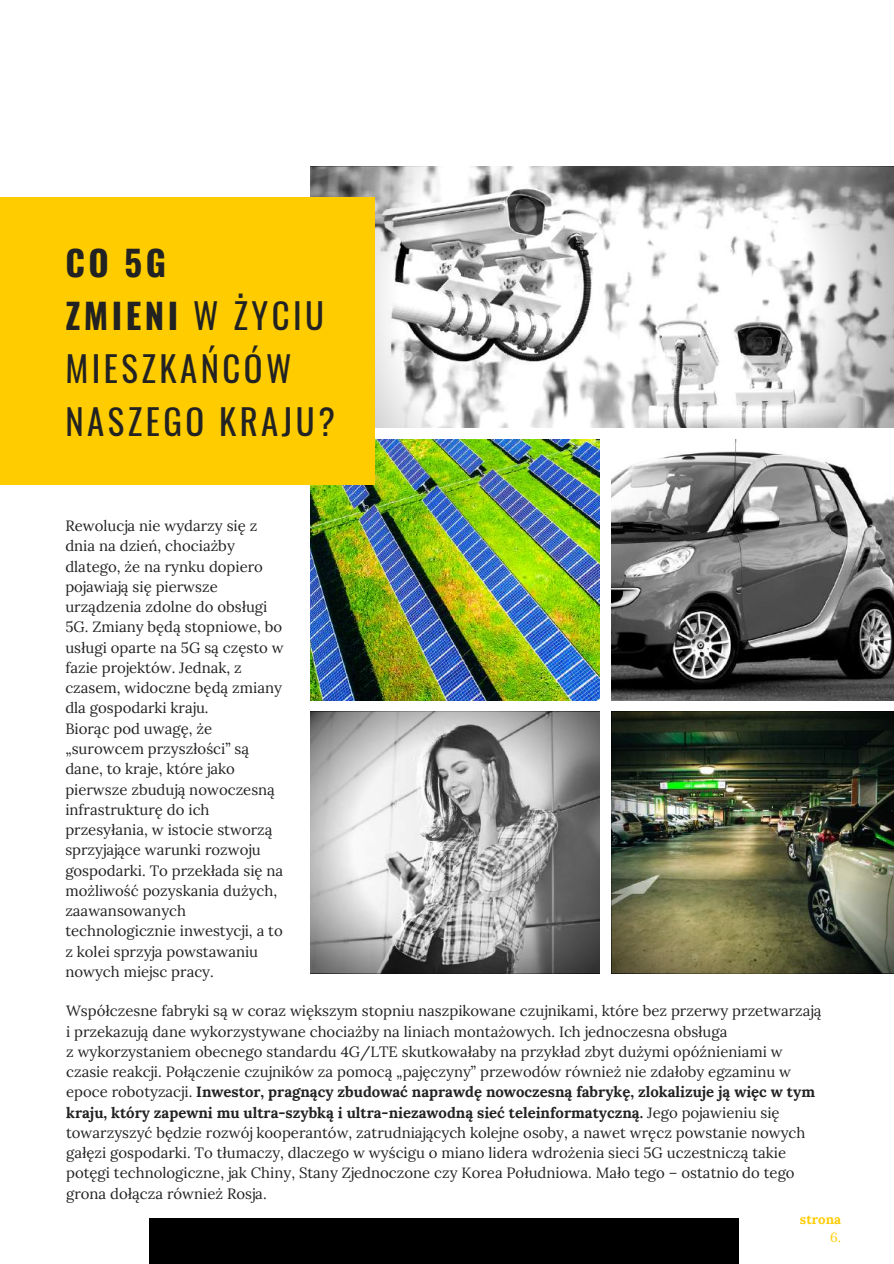
<style>
.page{position:relative;width:894px;height:1264px;background:#fff}
.page>*{position:absolute;margin:0;border:0;box-sizing:border-box;transform-origin:0 0}
.t1{font:34.8px/52.9px "Oswald";letter-spacing:.1em;color:#222}
.t2{font:14.85px/20.2px "Lora";color:#222}
.t3{font:700 13.2px "Lora";color:#fc0}
.t4{font:13.2px "Lora";color:#fc0}
.s1{font-weight:700}
</style>
<div class="page">
<div style="left:149px;top:1217px;width:590px;height:46px;background:#000"></div>
<svg style="left:310px;top:167px;width:583px;height:261px"></svg>
<img style="left:310px;top:439px;width:289px;height:261px">
<img style="left:611px;top:439px;width:282px;height:261px">
<svg style="left:310px;top:712px;width:289px;height:261px;background:#a4a4a4"></svg>
<img style="left:611px;top:712px;width:282px;height:261px">
<div style="left:0;top:198px;width:374px;height:287px;background:#fc0"></div>
<h1 class="t1" style="left:65px;top:235px;width:271px"><span class="s1">CO 5G<br>ZMIENI</span> W ŻYCIU<br>MIESZKAŃCÓW<br>NASZEGO KRAJU?</h1>
<p class="t2" style="left:65px;top:515px;width:220px">Rewolucja nie wydarzy się z dnia na dzień, chociażby dlatego, że na rynku dopiero pojawiają się pierwsze urządzenia zdolne do obsługi<br>5G. Zmiany będą stopniowe, bo usługi oparte na 5G są często w fazie projektów. Jednak, z czasem, widoczne będą zmiany dla gospodarki kraju.<br>Biorąc pod uwagę, że „surowcem przyszłości” są dane, to kraje, które jako pierwsze zbudują nowoczesną infrastrukturę do ich przesyłania, w istocie stworzą sprzyjające warunki rozwoju gospodarki. To przekłada się na możliwość pozyskania dużych, zaawansowanych technologicznie inwestycji, a to z kolei sprzyja powstawaniu nowych miejsc pracy.</p>
<p class="t2" style="left:66px;top:1000px;width:756px">Współczesne fabryki są w coraz większym stopniu naszpikowane czujnikami, które bez przerwy przetwarzają i przekazują dane wykorzystywane chociażby na liniach montażowych. Ich jednoczesna obsługa<br>z wykorzystaniem obecnego standardu 4G/LTE skutkowałaby na przykład zbyt dużymi opóźnieniami w czasie reakcji. Połączenie czujników za pomocą „pajęczyny” przewodów również nie zdałoby egzaminu w epoce robotyzacji. <span class="s1">Inwestor, pragnący zbudować naprawdę nowoczesną fabrykę, zlokalizuje ją więc w tym kraju, który zapewni mu ultra-szybką i ultra-niezawodną sieć teleinformatyczną.</span> Jego pojawieniu się towarzyszyć będzie rozwój kooperantów, zatrudniających kolejne osoby, a nawet wręcz powstanie nowych gałęzi gospodarki. To tłumaczy, dlaczego w wyścigu o miano lidera wdrożenia sieci 5G uczestniczą takie potęgi technologiczne, jak Chiny, Stany Zjednoczone czy Korea Południowa. Mało tego – ostatnio do tego grona dołącza również Rosja.</p>
<p class="t3" style="left:799px;top:1210px;width:43px">strona</p>
<p class="t4" style="left:829px;top:1228px;width:12px">6.</p>
</div>
